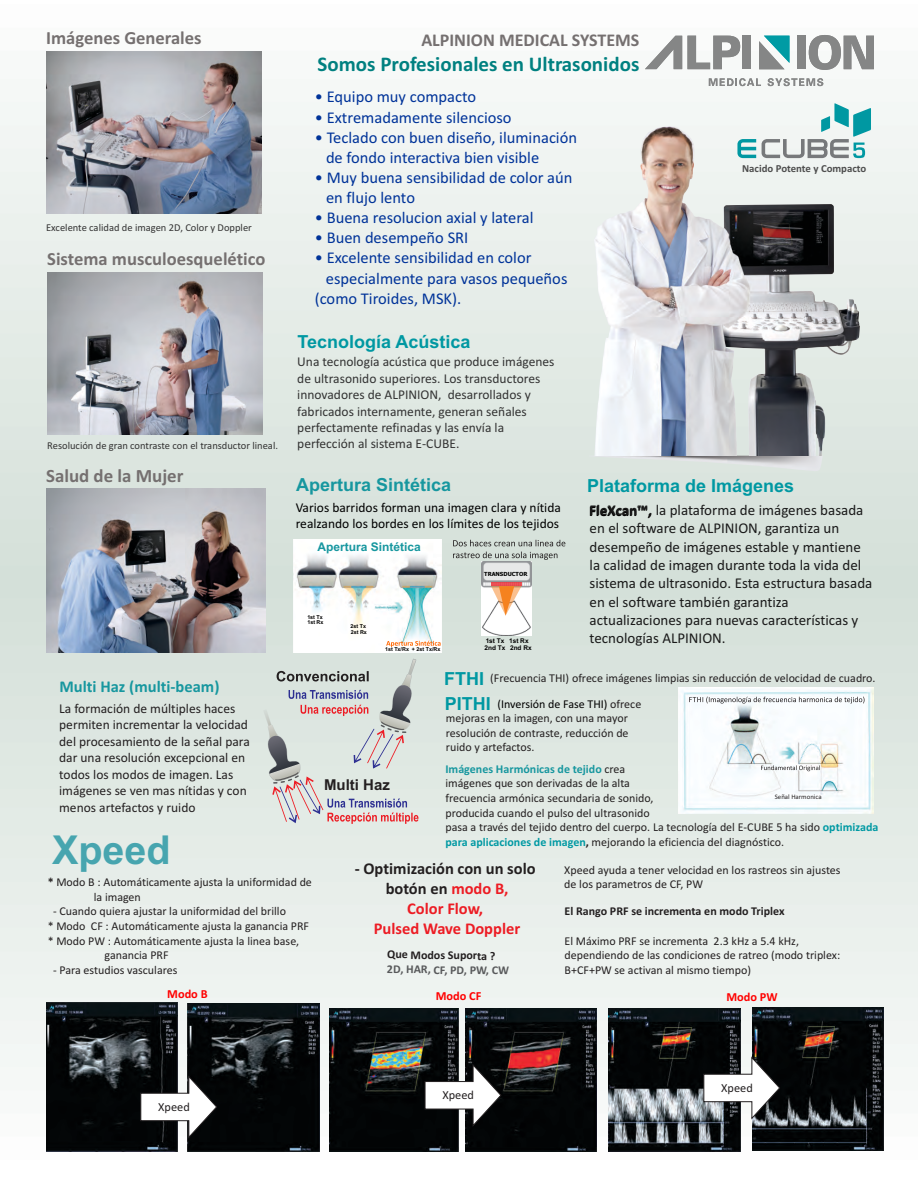
<style>
.page{position:relative;width:918px;height:1188px;background:#fff}
.page>*{position:absolute;margin:0;border:0;box-sizing:border-box;transform-origin:0 0}
.t1{font:700 39.9px "Arial";color:#47a5af}
.t2{font:700 21px "Calibri";color:#008080}
.t3{font:700 18.9px "Calibri";color:#757070}
.t4{font:700 18.6px "Calibri";color:#757070}
.t5{font:700 18px "Arial";color:#0098a2}
.t6{font:700 18px "Calibri";color:#757070}
.t7{font:700 18px "Arial";color:#17979f}
.t8{font:16.5px/20.1px "Calibri";color:#039}
.t9{font:700 16.5px/20.1px "Calibri";color:#ed1c24;text-align:center}
.t10{font:700 16.5px "Calibri";color:#17979f}
.t11{font:15px/18.3px "Calibri";color:#1a1a1a}
.t12{font:700 15px "Arial";color:#231f20}
.t13{font:13.5px/16.5px "Calibri";color:#333}
.t14{font:13.5px/16.5px "Calibri";color:#231f20}
.t15{font:13.5px/16.5px "Calibri";color:#000}
.t16{font:700 12.3px "Calibri";color:#f00}
.t17{font:12.3px "Calibri";color:#231f20}
.t18{font:12px/14.7px "Calibri";color:#231f20}
.t19{font:700 12px "Calibri";color:#231f20}
.t20{font:700 12px "Calibri";color:#58595b}
.t21{font:700 12px "Arial";color:#17979f}
.t22{font:700 10.8px "Calibri";color:#4d4d4d}
.t23{font:10.5px "Calibri";color:#333}
.t24{font:6.9px "Calibri";color:#231f20}
.t25{font:700 6.45px/7.5px "Arial";color:#000}
.t26{font:700 5.55px "Tahoma";color:#000}
.t27{font:700 5.4px/5.8px "Arial";color:#000}
.s1{font-weight:700;color:#000}
.s2{font-weight:700}
.s3{color:#000}
.s4{font-weight:700;color:#17979f}
.s5{font-weight:700;color:#0099a3}
.s6{color:#231f20}
</style>
<div class="page">
<img style="left:0;top:34px;width:918px;height:1118px">
<div style="left:743px;top:36px;width:8px;height:33px;background:#858686"></div>
<div style="left:797px;top:36px;width:9px;height:33px;background:#858686"></div>
<svg style="left:809px;top:35px;width:65px;height:35px"></svg>
<svg style="left:759px;top:36px;width:30px;height:33px"></svg>
<svg style="left:645px;top:36px;width:95px;height:33px"></svg>
<svg style="left:709px;top:78px;width:52px;height:8px"></svg>
<svg style="left:768px;top:78px;width:55px;height:8px"></svg>
<img style="left:589px;top:456px;width:234px;height:17px">
<img style="left:590px;top:335px;width:269px;height:120px">
<img style="left:46px;top:488px;width:219px;height:165px">
<img style="left:46px;top:52px;width:216px;height:162px">
<img style="left:47px;top:272px;width:216px;height:162px">
<svg style="left:737px;top:139px;width:19px;height:19px"></svg>
<svg style="left:762px;top:103px;width:109px;height:55px"></svg>
<img style="left:678px;top:687px;width:195px;height:127px">
<svg style="left:689px;top:697px;width:176px;height:7px"></svg>
<svg style="left:761px;top:765px;width:59px;height:6px"></svg>
<img style="left:187px;top:1004px;width:132px;height:148px">
<img style="left:47px;top:1002px;width:131px;height:150px">
<svg style="left:140px;top:1074px;width:78px;height:65px"></svg>
<img style="left:330px;top:1008px;width:128px;height:144px">
<img style="left:466px;top:1008px;width:130px;height:144px">
<svg style="left:424px;top:1063px;width:78px;height:65px"></svg>
<img style="left:752px;top:1008px;width:131px;height:143px">
<img style="left:609px;top:1008px;width:132px;height:144px">
<svg style="left:703px;top:1055px;width:78px;height:65px"></svg>
<svg style="left:453px;top:540px;width:112px;height:20px;background:#b8c1bb"></svg>
<img style="left:482px;top:561px;width:49px;height:74px">
<svg style="left:491px;top:586px;width:31px;height:30px"></svg>
<hr style="left:491px;top:582px;width:31px;height:4px;background:#e84c52">
<img style="left:294px;top:539px;width:147px;height:113px">
<svg style="left:386px;top:641px;width:55px;height:6px"></svg>
<svg style="left:263px;top:659px;width:156px;height:165px;background:#cfd1cf"></svg>
<h3 class="t4" style="left:46px;top:30px;width:157px">Imágenes Generales</h3>
<p class="t23" style="left:46px;top:223px;width:207px">Excelente calidad de imagen 2D, Color y Doppler</p>
<h3 class="t4" style="left:47px;top:251px;width:220px">Sistema musculoesquelético</h3>
<p class="t23" style="left:47px;top:441px;width:232px">Resolución de gran contraste con el transductor lineal.</p>
<h3 class="t3" style="left:46px;top:468px;width:139px">Salud de la Mujer</h3>
<h3 class="t6" style="left:421px;top:32px;width:219px">ALPINION MEDICAL SYSTEMS</h3>
<h2 class="t2" style="left:318px;top:55px;width:323px">Somos Profesionales en Ultrasonidos</h2>
<h3 class="t8" style="left:315px;top:88px;width:163px">• Equipo muy compacto</h3>
<h3 class="t8" style="left:315px;top:108px;width:198px">• Extremadamente silencioso</h3>
<h3 class="t8" style="left:326px;top:128px;width:253px;text-indent:-11px">• Teclado con buen diseño, iluminación de fondo interactiva bien visible</h3>
<h3 class="t8" style="left:326px;top:169px;width:248px;text-indent:-11px">• Muy buena sensibilidad de color aún en flujo lento</h3>
<h3 class="t8" style="left:315px;top:209px;width:220px">• Buena resolucion axial y lateral</h3>
<h3 class="t8" style="left:315px;top:229px;width:155px">• Buen desempeño SRI</h3>
<h3 class="t8" style="left:315px;top:249px;width:218px">• Excelente sensibilidad en color</h3>
<h3 class="t8" style="left:326px;top:269px;width:243px">especialmente para vasos pequeños</h3>
<h3 class="t8" style="left:315px;top:290px;width:148px">(como Tiroides, MSK).</h3>
<h3 class="t5" style="left:298px;top:335px;width:175px">Tecnología Acústica</h3>
<p class="t13" style="left:297px;top:354px;width:259px">Una tecnología acústica que produce imágenes de ultrasonido superiores. Los transductores innovadores de ALPINION, desarrollados y fabricados internamente, generan señales perfectamente refinadas y las envía la perfección al sistema E-CUBE.</p>
<p class="t22" style="left:742px;top:164px;width:126px">Nacido Potente y Compacto</p>
<h3 class="t7" style="left:296px;top:478px;width:157px">Apertura Sintética</h3>
<p class="t15" style="left:296px;top:500px;width:267px">Varios barridos forman una imagen clara y nítida realzando los bordes en los límites de los tejidos</p>
<p class="t21" style="left:318px;top:542px;width:105px">Apertura Sintética</p>
<p class="t27" style="left:307px;top:614px;width:17px">1st Tx</p>
<p class="t27" style="left:307px;top:620px;width:18px">1st Rx</p>
<p class="t27" style="left:351px;top:624px;width:18px">2st Tx<br>2st Rx</p>
<p class="t27" style="left:385px;top:647px;width:57px">1st Tx/Rx + 2st Tx/Rx</p>
<p class="t26" style="left:484px;top:571px;width:45px">TRANSDUCTOR</p>
<p class="t25" style="left:484px;top:637px;width:49px">1st Tx 1st Rx<br>2nd Tx 2nd Rx</p>
<h3 class="t5" style="left:587px;top:479px;width:209px">Plataforma de Imágenes</h3>
<p class="t11" style="left:589px;top:502px;width:285px"><span class="s1">FleXcan™,</span> la plataforma de imágenes basada en el software de ALPINION, garantiza un desempeño de imágenes estable y mantiene la calidad de imagen durante toda la vida del sistema de ultrasonido. Esta estructura basada en el software también garantiza actualizaciones para nuevas características y tecnologías ALPINION.</p>
<h3 class="t10" style="left:60px;top:680px;width:161px">Multi Haz (multi-beam)</h3>
<p class="t14" style="left:59px;top:701px;width:192px">La formación de múltiples haces permiten incrementar la velocidad del procesamiento de la señal para dar una resolución excepcional en todos los modos de imagen. Las imágenes se ven mas nítidas y con menos artefactos y ruido</p>
<h1 class="t1" style="left:52px;top:835px;width:120px">Xpeed</h1>
<p class="t18" style="left:94px;top:876px;width:220px;text-indent:-46px"><span class="s2">*</span> Modo B : Automáticamente ajusta la uniformidad de la imagen</p>
<p class="t18" style="left:53px;top:905px;width:234px">- Cuando quiera ajustar la uniformidad del brillo</p>
<p class="t18" style="left:48px;top:920px;width:263px">* Modo CF : Automáticamente ajusta la ganancia PRF</p>
<p class="t18" style="left:48px;top:934px;width:253px">* Modo PW : Automáticamente ajusta la linea base,</p>
<p class="t18" style="left:105px;top:949px;width:66px">ganancia PRF</p>
<p class="t18" style="left:53px;top:964px;width:126px">- Para estudios vasculares</p>
<p class="t16" style="left:167px;top:988px;width:42px">Modo B</p>
<p class="t12" style="left:324px;top:779px;width:67px">Multi Haz</p>
<h3 class="t5" style="left:444px;top:672px;width:41px">FTHI</h3>
<p class="t18" style="left:446px;top:697px;width:197px;text-indent:52px"><span class="s3">(Inversión de Fase THI)</span> ofrece mejoras en la imagen, con una mayor resolución de contraste, reducción de ruido y artefactos.</p>
<p class="t18" style="left:490px;top:672px;width:387px">(Frecuencia THI) ofrece imágenes limpias sin reducción de velocidad de cuadro.</p>
<h3 class="t5" style="left:445px;top:697px;width:48px">PITHI</h3>
<p class="t18" style="left:445px;top:762px;width:434px"><span class="s4">Imágenes Harmónicas de tejido</span> crea<br>imágenes que son derivadas de la alta<br>frecuencia armónica secundaria de sonido,<br>producida cuando el pulso del ultrasonido<br>pasa a través del tejido dentro del cuerpo. La tecnología del E-CUBE 5 ha sido <span class="s5">optimizada para aplicaciones de imagen</span><span class="s2">,</span> mejorando la eficiencia del diagnóstico.</p>
<p class="t24" style="left:775px;top:794px;width:48px">Señal Harmonica</p>
<h3 class="t9" style="left:355px;top:860px;width:183px"><span class="s6">- Optimización con un solo botón en</span> modo B,<br>Color Flow,<br>Pulsed Wave Doppler</h3>
<p class="t19" style="left:387px;top:949px;width:110px;rotate:1deg">Que Modos Suporta ?</p>
<p class="t20" style="left:387px;top:964px;width:124px;rotate:1deg">2D, HAR, CF, PD, PW, CW</p>
<p class="t16" style="left:436px;top:990px;width:47px">Modo CF</p>
<p class="t18" style="left:564px;top:863px;width:278px">Xpeed ayuda a tener velocidad en los rastreos sin ajustes de los parametros de CF, PW</p>
<p class="t19" style="left:565px;top:906px;width:221px">El Rango PRF se incrementa en modo Triplex</p>
<p class="t18" style="left:565px;top:934px;width:277px">El Máximo PRF se incrementa 2.3 kHz a 5.4 kHz, dependiendo de las condiciones de ratreo (modo triplex:<br>B+CF+PW se activan al mismo tiempo)</p>
<p class="t16" style="left:727px;top:992px;width:53px">Modo PW</p>
<p class="t17" style="left:158px;top:1102px;width:33px">Xpeed</p>
<p class="t17" style="left:442px;top:1090px;width:33px">Xpeed</p>
<p class="t17" style="left:721px;top:1083px;width:33px">Xpeed</p>
</div>
